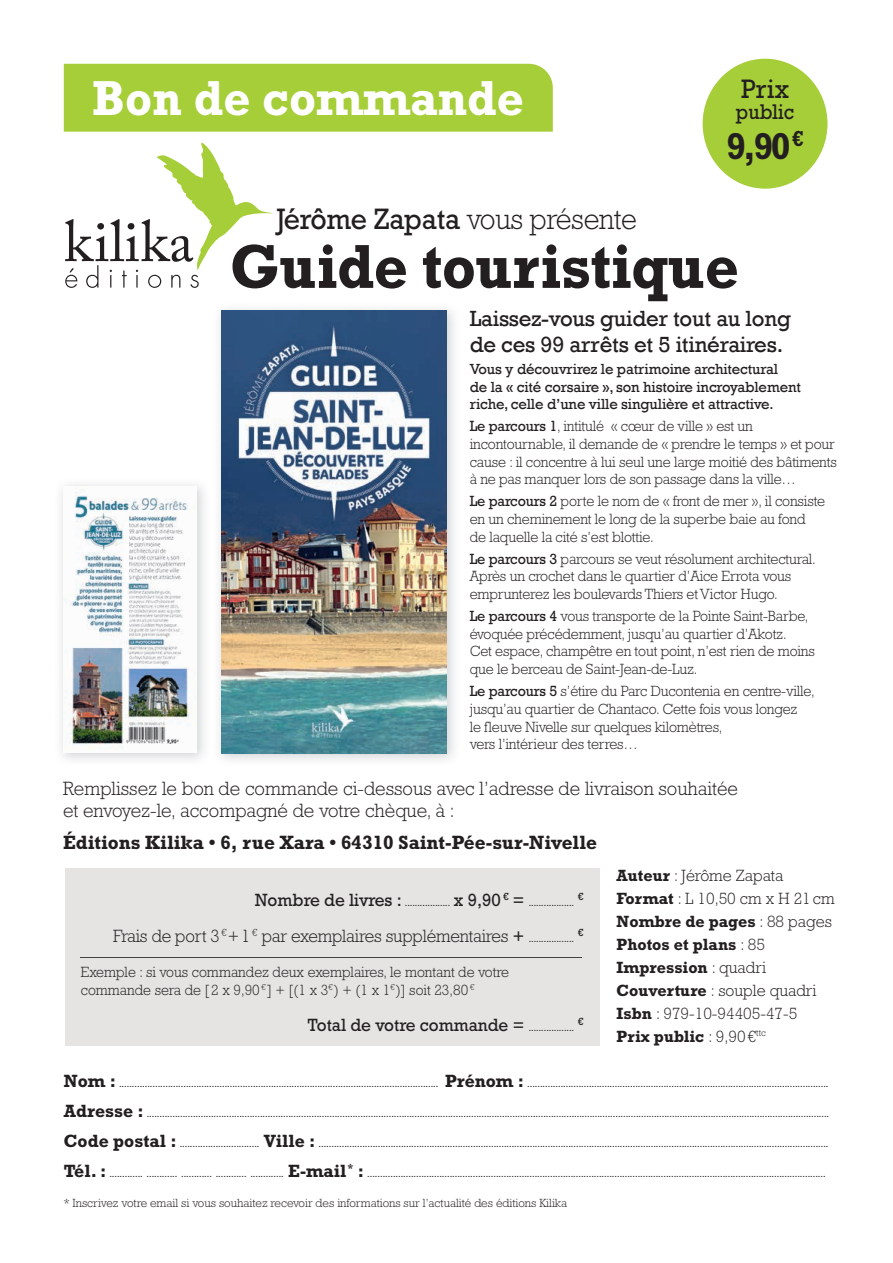
<style>
.page{position:relative;width:893px;height:1263px;background:#fff}
.page>*{position:absolute;margin:0;border:0;box-sizing:border-box;transform-origin:0 0}
.t1{font:700 63px "Rockwell Std";letter-spacing:-.01em;color:#231f20;scale:.95 1}
.t2{font:700 49.8px "Rockwell Std";color:#fff;scale:.95 1}
.t3{font:700 37.8px "Rockwell Std";color:#231f20;scale:.95 1}
.t4{font:30px "Rockwell Std";letter-spacing:-.01em;color:#231f20;scale:.95 1}
.t5{font:27.15px "Rockwell Std";color:#231f20;scale:.95 1}
.t6{font:22.5px/25.5px "Rockwell";letter-spacing:-.01em;color:#231f20}
.t7{font:21.6px "Rockwell Std";color:#231f20;scale:.93 1}
.t8{font:300 19.5px/22.5px "Rockwell Std";color:#231f20}
.t9{font:700 19.5px "Rockwell Std";color:#231f20}
.t10{font:300 18px "Rockwell Std";letter-spacing:-.01em;color:#231f20;scale:.96 1}
.t11{font:18px "Rockwell Std";color:#231f20;scale:.96 1}
.t12{font:300 16.5px/23px "Rockwell Std";color:#231f20}
.t13{font:300 15px/17.7px "Rockwell Std";letter-spacing:-.01em;color:#231f20;scale:.96 1}
.t14{font:15px/17.7px "Rockwell";letter-spacing:-.01em;color:#231f20}
.t15{font:300 15px/18px "Rockwell Std";letter-spacing:-.01em;color:#231f20;scale:.95 1}
.t16{font:300 12px "Rockwell Std";color:#231f20}
.t17{font:10.5px "Rockwell Std";color:#231f20;scale:.96 1}
.t18{font:9px "Rockwell Std";color:#231f20}
.t19{font:9px "Rockwell Std";color:#231f20;scale:.96 1}
.s1{font-weight:300}
.s2{font-weight:400}
.s3{font-size:18px}
.s4{font-weight:400;font-size:9px}
.s5{font-size:9px}
.s6{font-weight:700}
.s7{font-weight:700;font-size:18px}
</style>
<div class="page">
<div style="left:65px;top:868px;width:535px;height:177px;background:#e5e4e3"></div>
<hr style="left:81px;top:957px;width:501px;height:1px;background:#44403f">
<svg style="left:65px;top:142px;width:208px;height:146px"></svg>
<div style="left:64px;top:64px;width:489px;height:68px;background:#a6ce39"></div>
<svg style="left:702px;top:58px;width:126px;height:131px"></svg>
<img style="left:219px;top:309px;width:235px;height:451px">
<img style="left:222px;top:311px;width:225px;height:442px">
<img style="left:63px;top:486px;width:133px;height:265px">
<h2 class="t2" style="left:92px;top:68px;width:456px">Bon de commande</h2>
<h3 class="t4" style="left:276px;top:201px;width:381px">Jérôme Zapata <span class="s1">vous présente</span></h3>
<h3 class="t5" style="left:741px;top:73px;width:52px">Prix</h3>
<h3 class="t7" style="left:736px;top:99px;width:64px">public</h3>
<h3 class="t3" style="left:726px;top:124px;width:84px">9,90 <sup>€</sup></h3>
<h1 class="t1" style="left:230px;top:229px;width:538px">Guide touristique</h1>
<h3 class="t6" style="left:470px;top:306px;width:323px">Laissez-vous guider tout au long de ces 99 arrêts et 5 itinéraires.</h3>
<h3 class="t14" style="left:470px;top:360px;width:333px">Vous y découvrirez le patrimoine architectural<br>de la « cité corsaire », son histoire incroyablement riche, celle d’une ville singulière et attractive.</h3>
<h3 class="t13" style="left:470px;top:417px;width:384px"><span class="s2">Le parcours 1</span>, intitulé « cœur de ville » est un incontournable, il demande de « prendre le temps » et pour cause : il concentre à lui seul une large moitié des bâtiments à ne pas manquer lors de son passage dans la ville…</h3>
<h3 class="t13" style="left:470px;top:492px;width:372px"><span class="s2">Le parcours 2</span> porte le nom de « front de mer », il consiste en un cheminement le long de la superbe baie au fond de laquelle la cité s’est blottie.</h3>
<h3 class="t13" style="left:470px;top:550px;width:362px"><span class="s2">Le parcours 3</span> parcours se veut résolument architectural.<br>Après un crochet dans le quartier d’Aice Errota vous emprunterez les boulevards Thiers et Victor Hugo.</h3>
<h3 class="t13" style="left:470px;top:607px;width:361px"><span class="s2">Le parcours 4</span> vous transporte de la Pointe Saint-Barbe, évoquée précédemment, jusqu’au quartier d’Akotz.<br>Cet espace, champêtre en tout point, n’est rien de moins que le berceau de Saint-Jean-de-Luz.</h3>
<h3 class="t13" style="left:470px;top:682px;width:361px"><span class="s2">Le parcours 5</span> s’étire du Parc Ducontenia en centre-ville, jusqu’au quartier de Chantaco. Cette fois vous longez<br>le euve Nivelle sur quelques kilomètres,<br>vers l’intérieur des terres…</h3>
<h3 class="t8" style="left:63px;top:777px;width:676px">Remplissez le bon de commande ci-dessous avec l’adresse de livraison souhaitée et envoyez-le, accompagné de votre chèque, à :</h3>
<h3 class="t9" style="left:63px;top:830px;width:535px">Éditions Kilika • 6, rue Xara • 64310 Saint-Pée-sur-Nivelle</h3>
<p class="t19" style="left:255px;top:898px;width:334px"><span class="s3">Nombre de livres :</span> .................. <span class="s3">x 9,90</span> <sup>€</sup> <span class="s3">=</span> ..................</p>
<p class="t17" style="left:578px;top:890px;width:7px">€</p>
<h3 class="t10" style="left:113px;top:926px;width:482px">Frais de port 3 <sup>€</sup> + 1 <sup>€</sup> par exemplaires supplémentaires <span class="s2">+</span> <span class="s4">..................</span></h3>
<p class="t17" style="left:578px;top:926px;width:7px">€</p>
<h3 class="t15" style="left:81px;top:963px;width:452px">Exemple : si vous commandez deux exemplaires, le montant de votre commande sera de [ 2 x 9,90 <sup>€</sup> ] + [(1 x 3<sup>€</sup> ) + (1 x 1<sup>€</sup> )] soit 23,80 <sup>€</sup></h3>
<h3 class="t11" style="left:308px;top:1014px;width:279px">Total de votre commande = <span class="s5">..................</span></h3>
<p class="t17" style="left:578px;top:1015px;width:7px">€</p>
<h3 class="t12" style="left:617px;top:864px;width:220px"><span class="s6">Auteur</span> : Jérôme Zapata<br><span class="s6">Format</span> : L 10,50 cm x H 21 cm<br><span class="s6">Nombre de pages</span> : 88 pages<br><span class="s6">Photos et plans</span> : 85<br><span class="s6">Impression</span> : quadri<br><span class="s6">Couverture</span> : souple quadri<br><span class="s6">Isbn</span> : 979-10-94405-47-5<br><span class="s6">Prix public</span> : 9,90 €<sup>ttc</sup></h3>
<p class="t18" style="left:64px;top:1079px;width:766px"><span class="s7">Nom :</span> ............................................................................................................................ <span class="s7">Prénom :</span> .....................................................................................................................</p>
<p class="t18" style="left:64px;top:1109px;width:767px"><span class="s7">Adresse :</span> .........................................................................................................................................................................................................................................................................</p>
<p class="t18" style="left:64px;top:1139px;width:766px"><span class="s7">Code postal :</span> ............................... <span class="s7">Ville :</span> ......................................................................................................................................................................................................</p>
<p class="t18" style="left:64px;top:1169px;width:763px"><span class="s7">Tél. :</span> ............. ............ ............ ............ ............. <span class="s7">E-mail</span> <sup>*</sup> <span class="s7">:</span> ..................................................................................................................................................................................</p>
<h3 class="t16" style="left:64px;top:1196px;width:505px">* Inscrivez votre email si vous souhaitez recevoir des informations sur l’actualité des éditions Kilika</h3>
</div>
